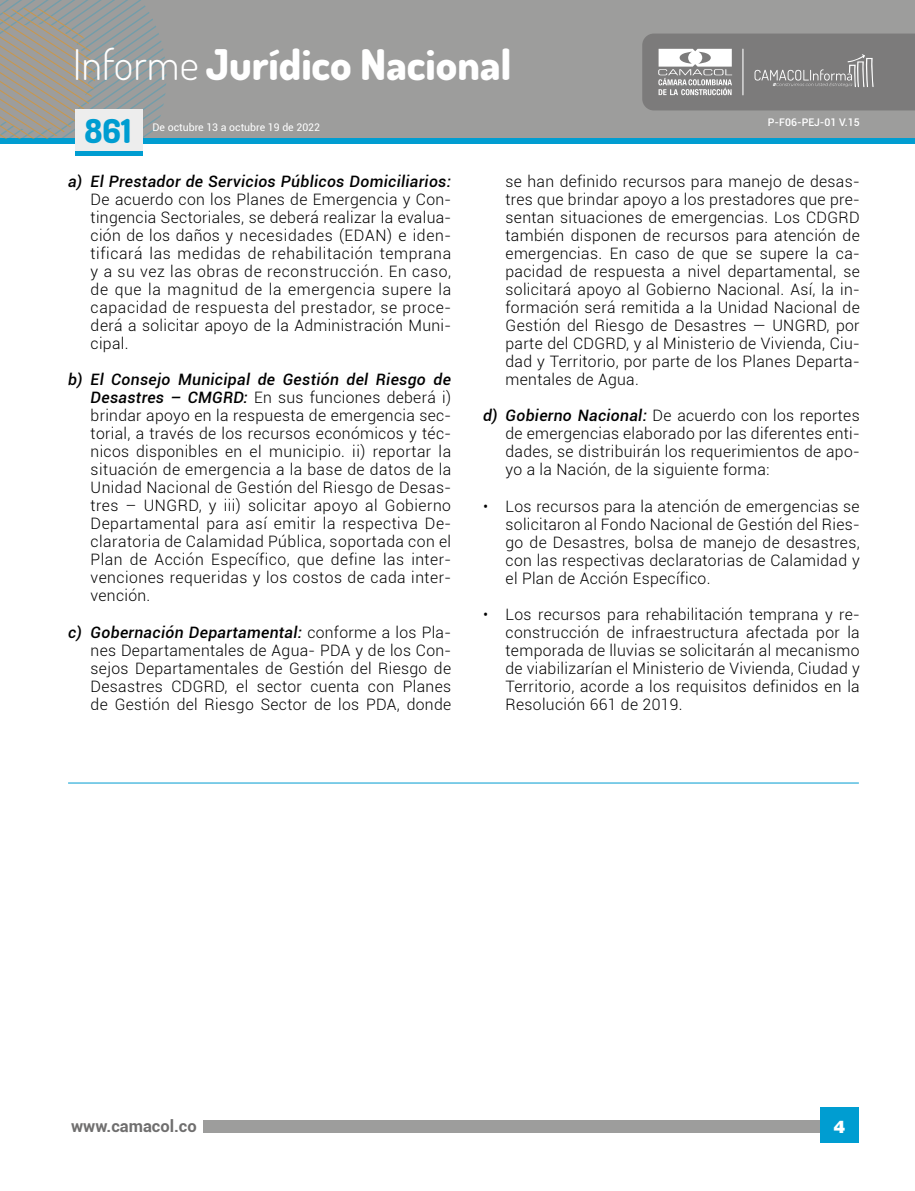
<style>
.page{position:relative;width:915px;height:1191px;background:#fff}
.page>*{position:absolute;margin:0;border:0;box-sizing:border-box;transform-origin:0 0}
.t1{font:800 42.3px "Dosis";color:#fff}
.t2{font:800 33px "Dosis";color:#009dd1}
.t3{font:900 19.5px "Helvetica";color:#fff}
.t4{font:700 16.5px "Roboto";color:#706f6f}
.t5{font:300 15.75px/18px "Roboto";letter-spacing:.02em;color:#000;text-align:justify}
.t6{font:italic 500 15.75px "Roboto";letter-spacing:.02em;color:#000}
.t7{font:10.5px "Roboto";color:#fff}
.t8{font:500 10.5px "Roboto";color:#fff}
.s1{font-weight:300}
.s2{font-weight:500;font-style:italic}
</style>
<div class="page">
<div style="left:819px;top:1107px;width:39px;height:36px;background:#009dd1"></div>
<div style="left:0;top:0;width:914px;height:138px;background:#9d9d9c"></div>
<div style="left:0;top:138px;width:914px;height:6px;background:#009dd1"></div>
<svg style="left:0;top:0;width:167px;height:138px"></svg>
<svg style="left:642px;top:34px;width:272px;height:76px;background:#8a8989"></svg>
<hr style="left:742px;top:49px;width:1px;height:46px;background:#fff">
<div style="left:75px;top:151px;width:67px;height:5px;background:#009dd1"></div>
<div style="left:75px;top:110px;width:67px;height:41px;background:#ededed"></div>
<div style="left:203px;top:1120px;width:616px;height:12px;background:#9d9d9c"></div>
<hr style="left:68px;top:782px;width:790px;height:1px;background:#009dd1">
<h1 class="t1" style="left:73px;top:38px;width:440px"><span class="s1">Informe</span> Jurídico Nacional</h1>
<h2 class="t2" style="left:85px;top:110px;width:48px">861</h2>
<p class="t7" style="left:152px;top:120px;width:169px">De octubre 13 a octubre 19 de 2022</p>
<p class="t8" style="left:767px;top:115px;width:93px">P-F06-PEJ-01 V.15</p>
<p class="t6" style="left:68px;top:171px;width:384px">a) El Prestador de Servicios Públicos Domiciliarios:</p>
<p class="t5" style="left:91px;top:190px;width:362px">De acuerdo con los Planes de Emergencia y Con&shy;tingencia Sectoriales, se deberá realizar la evalua&shy;ción de los daños y necesidades (EDAN) e iden&shy;tificará las medidas de rehabilitación temprana y a su vez las obras de reconstrucción. En caso, de que la magnitud de la emergencia supere la capacidad de respuesta del prestador, se proce&shy;derá a solicitar apoyo de la Administración Muni&shy;cipal.</p>
<p class="t5" style="left:91px;top:370px;width:362px;text-indent:-23px"><span class="s2">b) El Consejo Municipal de Gestión del Riesgo de Desastres – CMGRD:</span> En sus funciones deberá i) brindar apoyo en la respuesta de emergencia sec&shy;torial, a través de los recursos económicos y téc&shy;nicos disponibles en el municipio. ii) reportar la situación de emergencia a la base de datos de la Unidad Nacional de Gestión del Riesgo de Desas&shy;tres – UNGRD, y iii) solicitar apoyo al Gobierno Departamental para así emitir la respectiva De&shy;claratoria de Calamidad Pública, soportada con el Plan de Acción Específico, que define las inter&shy;venciones requeridas y los costos de cada inter&shy;vención.</p>
<p class="t5" style="left:91px;top:622px;width:362px;text-indent:-23px"><span class="s2">c) Gobernación Departamental:</span> conforme a los Pla&shy;nes Departamentales de Agua- PDA y de los Con&shy;sejos Departamentales de Gestión del Riesgo de Desastres CDGRD, el sector cuenta con Planes de Gestión del Riesgo Sector de los PDA, donde</p>
<p class="t5" style="left:505px;top:172px;width:355px">se han definido recursos para manejo de desas&shy;tres que brindar apoyo a los prestadores que pre&shy;sentan situaciones de emergencias. Los CDGRD también disponen de recursos para atención de emergencias. En caso de que se supere la ca&shy;pacidad de respuesta a nivel departamental, se solicitará apoyo al Gobierno Nacional. Así, la in&shy;formación será remitida a la Unidad Nacional de Gestión del Riesgo de Desastres — UNGRD, por parte del CDGRD, y al Ministerio de Vivienda, Ciu&shy;dad y Territorio, por parte de los Planes Departa&shy;mentales de Agua.</p>
<p class="t5" style="left:505px;top:406px;width:355px;text-indent:-23px"><span class="s2">d) Gobierno Nacional:</span> De acuerdo con los reportes de emergencias elaborado por las diferentes enti&shy;dades, se distribuirán los requerimientos de apo&shy;yo a la Nación, de la siguiente forma:</p>
<p class="t5" style="left:505px;top:496px;width:355px;text-indent:-23px">• Los recursos para la atención de emergencias se solicitaron al Fondo Nacional de Gestión del Ries&shy;go de Desastres, bolsa de manejo de desastres, con las respectivas declaratorias de Calamidad y el Plan de Acción Específico.</p>
<p class="t5" style="left:505px;top:604px;width:355px;text-indent:-23px">• Los recursos para rehabilitación temprana y re&shy;construcción de infraestructura afectada por la temporada de lluvias se solicitarán al mecanismo de viabilizarían el Ministerio de Vivienda, Ciudad y Territorio, acorde a los requisitos definidos en la Resolución 661 de 2019.</p>
<p class="t4" style="left:71px;top:1114px;width:127px">www.camacol.co</p>
<p class="t3" style="left:833px;top:1119px;width:13px">4</p>
</div>
